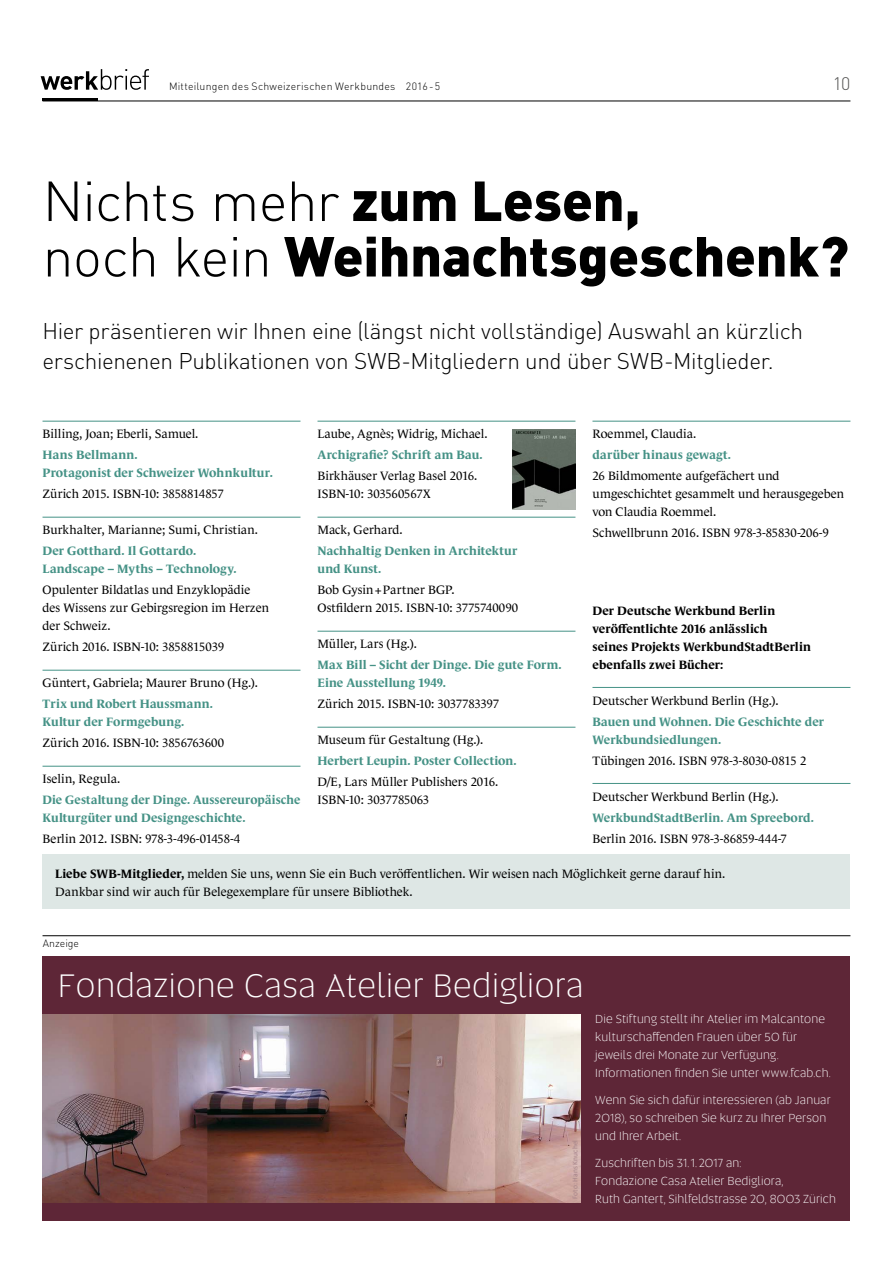
<style>
.page{position:relative;width:893px;height:1263px;background:#fff}
.page>*{position:absolute;margin:0;border:0;box-sizing:border-box;transform-origin:0 0}
.t1{font:900 55.5px/55.5px "DINOT";letter-spacing:-.005em;color:#000}
.t2{font:300 34.5px "Altis";letter-spacing:.015em;color:#fff}
.t3{font:300 22.5px/30px "DINOT";letter-spacing:-.015em;color:#000}
.t4{font:300 18px "DINOT";color:#565655}
.t5{font:12.3px/18px "Le Monde Journal Std";letter-spacing:-.005em;color:#000}
.t6{font:700 12.3px/18px "Le Monde Journal Std";letter-spacing:.005em;color:#459286}
.t7{font:300 12.3px/18px "Altis";letter-spacing:.01em;color:#fff}
.t8{font:700 12.3px/18px "Le Monde Journal Std";letter-spacing:.005em;color:#000}
.t9{font:700 12.3px "Le Monde Journal Std";letter-spacing:.025em;color:#459286}
.t10{font:300 10.5px "DINOT";letter-spacing:.02em;color:#000}
.t11{font:300 10.5px "DINOT";color:#000}
.t12{font:7.5px "Calibri";letter-spacing:.01em;color:#a58388}
.s1{font-weight:300}
.s2{font-weight:700}
</style>
<div class="page">
<hr style="left:43px;top:101px;width:807px;height:1px;background:#000">
<hr style="left:43px;top:99px;width:55px;height:2px;background:#000">
<svg style="left:41px;top:69px;width:108px;height:21px"></svg>
<hr style="left:43px;top:421px;width:257px;height:1px;background:#459286">
<hr style="left:43px;top:517px;width:257px;height:1px;background:#459286">
<hr style="left:43px;top:670px;width:257px;height:1px;background:#459286">
<hr style="left:43px;top:766px;width:257px;height:1px;background:#459286">
<hr style="left:317px;top:421px;width:258px;height:1px;background:#459286">
<hr style="left:317px;top:517px;width:258px;height:1px;background:#459286">
<hr style="left:317px;top:631px;width:258px;height:1px;background:#459286">
<hr style="left:317px;top:727px;width:258px;height:1px;background:#459286">
<hr style="left:592px;top:421px;width:258px;height:1px;background:#459286">
<hr style="left:592px;top:687px;width:258px;height:1px;background:#459286">
<hr style="left:592px;top:783px;width:258px;height:1px;background:#459286">
<div style="left:43px;top:855px;width:807px;height:54px;background:#dee7e5"></div>
<img style="left:513px;top:430px;width:62px;height:79px">
<hr style="left:43px;top:935px;width:807px;height:1px;background:#000">
<div style="left:43px;top:956px;width:807px;height:265px;background:#5e2637"></div>
<img style="left:43px;top:1015px;width:538px;height:188px">
<p class="t10" style="left:169px;top:79px;width:273px">Mitteilungen des Schweizerischen Werkbundes 2016-5</p>
<h3 class="t4" style="left:833px;top:71px;width:19px">10</h3>
<h1 class="t1" style="left:43px;top:171px;width:808px"><span class="s1">Nichts mehr</span> zum Lesen,<br><span class="s1">noch kein</span> Weihnachtsgeschenk?</h1>
<h3 class="t3" style="left:43px;top:314px;width:762px">Hier präsentieren wir Ihnen eine (längst nicht vollständige) Auswahl an kürzlich erschienenen Publikationen von SWB-Mitgliedern und über SWB-Mitglieder.</h3>
<p class="t5" style="left:43px;top:425px;width:157px">Billing, Joan; Eberli, Samuel.</p>
<p class="t6" style="left:43px;top:446px;width:232px">Hans Bellmann.<br>Protagonist der Schweizer Wohnkultur.</p>
<p class="t5" style="left:43px;top:485px;width:183px">Zürich 2015. ISBN-10: 3858814857</p>
<p class="t5" style="left:43px;top:521px;width:217px">Burkhalter, Marianne; Sumi, Christian.</p>
<p class="t6" style="left:43px;top:542px;width:196px">Der Gotthard. Il Gottardo.<br>Landscape – Myths – Technology.</p>
<p class="t5" style="left:43px;top:581px;width:228px">Opulenter Bildatlas und Enzyklopädie des Wissens zur Gebirgsregion im Herzen der Schweiz.</p>
<p class="t5" style="left:43px;top:638px;width:183px">Zürich 2016. ISBN-10: 3858815039</p>
<p class="t5" style="left:43px;top:674px;width:217px">Güntert, Gabriela; Maurer Bruno (Hg.).</p>
<p class="t6" style="left:43px;top:695px;width:172px">Trix und Robert Haussmann.<br>Kultur der Formgebung.</p>
<p class="t5" style="left:43px;top:734px;width:183px">Zürich 2016. ISBN-10: 3856763600</p>
<p class="t5" style="left:43px;top:770px;width:79px">Iselin, Regula.</p>
<p class="t6" style="left:43px;top:791px;width:259px">Die Gestaltung der Dinge. Aussereuropäische<br>Kulturgüter und Designgeschichte.</p>
<p class="t5" style="left:43px;top:830px;width:199px">Berlin 2012. ISBN: 978-3-496-01458-4</p>
<p class="t5" style="left:317px;top:425px;width:172px">Laube, Agnès; Widrig, Michael.</p>
<p class="t9" style="left:317px;top:448px;width:167px">Archigrafie? Schrift am Bau.</p>
<p class="t5" style="left:317px;top:467px;width:161px">Birkhäuser Verlag Basel 2016.<br>ISBN-10: 303560567X</p>
<p class="t5" style="left:317px;top:521px;width:87px">Mack, Gerhard.</p>
<p class="t6" style="left:317px;top:542px;width:201px">Nachhaltig Denken in Architektur und Kunst.</p>
<p class="t5" style="left:317px;top:581px;width:202px">Bob Gysin+Partner BGP.<br>Ostfildern 2015. ISBN-10: 3775740090</p>
<p class="t5" style="left:317px;top:635px;width:101px">Müller, Lars (Hg.).</p>
<p class="t6" style="left:317px;top:656px;width:246px">Max Bill – Sicht der Dinge. Die gute Form.<br>Eine Ausstellung 1949.</p>
<p class="t5" style="left:317px;top:695px;width:183px">Zürich 2015. ISBN-10: 3037783397</p>
<p class="t5" style="left:317px;top:731px;width:167px">Museum für Gestaltung (Hg.).</p>
<p class="t6" style="left:317px;top:752px;width:201px">Herbert Leupin. Poster Collection.</p>
<p class="t5" style="left:317px;top:773px;width:182px">D/E, Lars Müller Publishers 2016.<br>ISBN-10: 3037785063</p>
<p class="t5" style="left:592px;top:425px;width:105px">Roemmel, Claudia.</p>
<p class="t6" style="left:592px;top:446px;width:140px">darüber hinaus gewagt.</p>
<p class="t5" style="left:592px;top:467px;width:253px">26 Bildmomente aufgefächert und umgeschichtet gesammelt und herausgegeben von Claudia Roemmel.</p>
<p class="t5" style="left:592px;top:524px;width:238px">Schwellbrunn 2016. ISBN 978-3-85830-206-9</p>
<p class="t8" style="left:592px;top:601px;width:220px">Der Deutsche Werkbund Berlin veröffentlichte 2016 anlässlich<br>seines Projekts WerkbundStadtBerlin ebenfalls zwei Bücher:</p>
<p class="t5" style="left:592px;top:691px;width:188px">Deutscher Werkbund Berlin (Hg.).</p>
<p class="t6" style="left:592px;top:712px;width:233px">Bauen und Wohnen. Die Geschichte der<br>Werkbundsiedlungen.</p>
<p class="t5" style="left:592px;top:751px;width:215px">Tübingen 2016. ISBN 978-3-8030-0815 2</p>
<p class="t5" style="left:592px;top:787px;width:188px">Deutscher Werkbund Berlin (Hg.).</p>
<p class="t6" style="left:592px;top:808px;width:223px">WerkbundStadtBerlin. Am Spreebord.</p>
<p class="t5" style="left:592px;top:829px;width:196px">Berlin 2016. ISBN 978-3-86859-444-7</p>
<p class="t5" style="left:55px;top:864px;width:672px"><span class="s2">Liebe SWB-Mitglieder,</span> melden Sie uns, wenn Sie ein Buch veröffentlichen. Wir weisen nach Möglichkeit gerne darauf hin.<br>Dankbar sind wir auch für Belegexemplare für unsere Bibliothek.</p>
<p class="t11" style="left:43px;top:936px;width:38px">Anzeige</p>
<h2 class="t2" style="left:58px;top:962px;width:527px">Fondazione Casa Atelier Bedigliora</h2>
<p class="t12" style="left:570px;top:1199px;width:61px;rotate:-90deg">Foto: Hans Knuchel</p>
<p class="t7" style="left:595px;top:1009px;width:237px">Die Stiftung stellt ihr Atelier im Malcantone kulturschaffenden Frauen über 50 für jeweils drei Monate zur Verfügung.<br>Informationen finden Sie unter www.fcab.ch.</p>
<p class="t7" style="left:595px;top:1090px;width:237px">Wenn Sie sich dafür interessieren (ab Januar<br>2018), so schreiben Sie kurz zu Ihrer Person und Ihrer Arbeit.</p>
<p class="t7" style="left:595px;top:1153px;width:242px">Zuschriften bis 31.1. 2017 an:<br>Fondazione Casa Atelier Bedigliora,<br>Ruth Gantert, Sihlfeldstrasse 20, 8003 Zürich</p>
</div>
